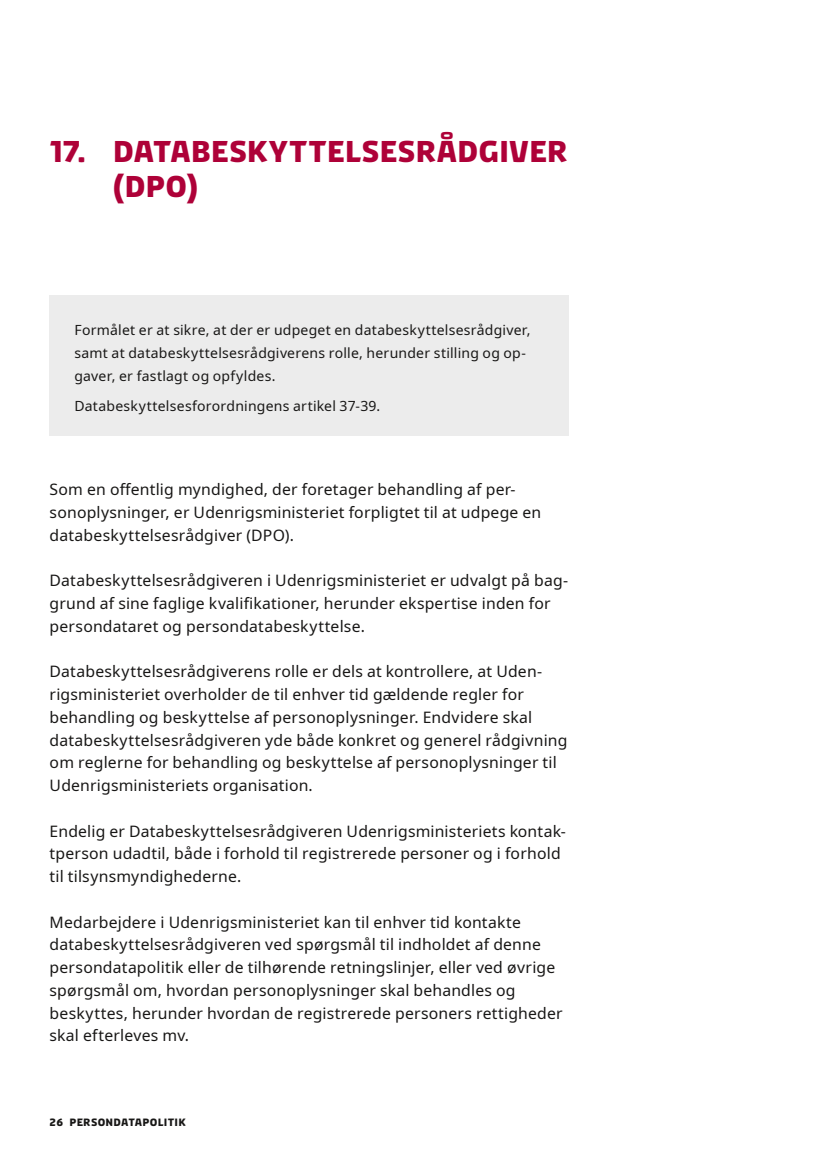
<style>
.page{position:relative;width:834px;height:1166px;background:#fff}
.page>*{position:absolute;margin:0;border:0;box-sizing:border-box;transform-origin:0 0}
.RU_lille{font:700 29.75px/35px "Diplomacy";letter-spacing:-.005em;color:#ae0138}
.Brød{font:15.75px/22.8px "Noto Sans";letter-spacing:.01em;color:#181716}
.t1{font:14px/22.8px "Noto Sans";letter-spacing:.015em;color:#181716}
.t2{font:700 10.5px "Diplomacy";letter-spacing:.02em;color:#181716}
</style>
<div class="page">
<div style="left:50px;top:296px;width:518px;height:140px;background:#ececec"></div>
<p class="RU_lille" style="left:113px;top:133px;width:456px;text-indent:-63px">17. DATABESKYTTELSESRÅDGIVER (DPO)</p>
<p class="t1" style="left:74px;top:319px;width:457px">Formålet er at sikre, at der er udpeget en databeskyttelsesrådgiver, samt at databeskyttelsesrådgiverens rolle, herunder stilling og op&shy;gaver, er fastlagt og opfyldes.</p>
<p class="t1" style="left:74px;top:395px;width:307px">Databeskyttelsesforordningens artikel 37-39.</p>
<p class="Brød" style="left:50px;top:479px;width:493px">Som en offentlig myndighed, der foretager behandling af per&shy;sonoplysninger, er Udenrigsministeriet forpligtet til at udpege en databeskyttelsesrådgiver (DPO).</p>
<p class="Brød" style="left:50px;top:570px;width:520px">Databeskyttelsesrådgiveren i Udenrigsministeriet er udvalgt på bag&shy;grund af sine faglige kvalifikationer, herunder ekspertise inden for persondataret og persondatabeskyttelse.</p>
<p class="Brød" style="left:50px;top:661px;width:519px">Databeskyttelsesrådgiverens rolle er dels at kontrollere, at Uden&shy;rigsministeriet overholder de til enhver tid gældende regler for behandling og beskyttelse af personoplysninger. Endvidere skal databeskyttelsesrådgiveren yde både konkret og generel rådgivning om reglerne for behandling og beskyttelse af personoplysninger til Udenrigsministeriets organisation.</p>
<p class="Brød" style="left:50px;top:820px;width:517px">Endelig er Databeskyttelsesrådgiveren Udenrigsministeriets kontak&shy;tperson udadtil, både i forhold til registrerede personer og i forhold til tilsynsmyndighederne.</p>
<p class="Brød" style="left:50px;top:911px;width:514px">Medarbejdere i Udenrigsministeriet kan til enhver tid kontakte databeskyttelsesrådgiveren ved spørgsmål til indholdet af denne persondatapolitik eller de tilhørende retningslinjer, eller ved øvrige spørgsmål om, hvordan personoplysninger skal behandles og beskyttes, herunder hvordan de registrerede personers rettigheder skal efterleves mv.</p>
<p class="t2" style="left:50px;top:1115px;width:138px">26 PERSONDATAPOLITIK</p>
</div>
